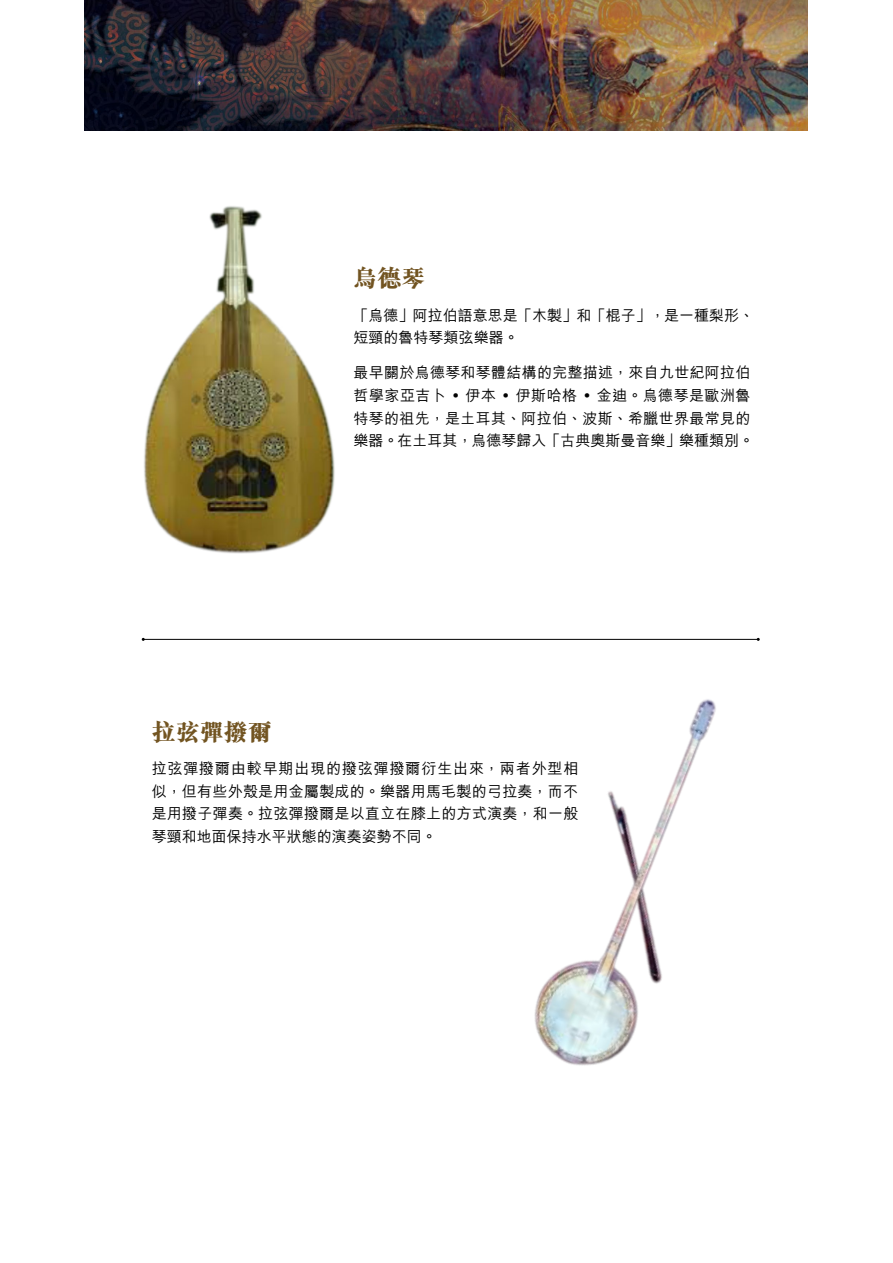
<style>
.page{position:relative;width:893px;height:1263px;background:#fff}
.page>*{position:absolute;margin:0;border:0;box-sizing:border-box;transform-origin:0 0}
.t1{font:800 24px "M Sung HK";color:#725421}
.t2{font:500 15px/22.5px "M Hei HK";letter-spacing:.02em;color:#000}
.t3{font:500 15px/22.5px "M Hei HK";color:#000}
.s1{font-size:12px}
</style>
<div class="page">
<img style="left:85px;top:0;width:723px;height:130px">
<hr style="left:143px;top:639px;width:615px;height:1px;background:#000">
<img style="left:144px;top:206px;width:191px;height:348px">
<img style="left:534px;top:699px;width:182px;height:367px">
<h1 class="t1" style="left:354px;top:262px;width:73px">烏德琴</h1>
<p class="t3" style="left:354px;top:303px;width:402px">「烏德」阿拉伯語意思是「木製」和「棍子」，是一種梨形、短頸的魯特琴類弦樂器。</p>
<p class="t2" style="left:354px;top:361px;width:402px">最早關於烏德琴和琴體結構的完整描述，來自九世紀阿拉伯哲學家亞吉卜 <span class="s1">‧</span> 伊本 <span class="s1">‧</span> 伊斯哈格 <span class="s1">‧</span> 金迪。烏德琴是歐洲魯特琴的祖先，是土耳其、阿拉伯、波斯、希臘世界最常見的樂器。在土耳其，烏德琴歸入「古典奧斯曼音樂」樂種類別。</p>
<h1 class="t1" style="left:152px;top:715px;width:121px">拉弦彈撥爾</h1>
<p class="t2" style="left:152px;top:756px;width:428px;text-align:justify">拉弦彈撥爾由較早期出現的撥弦彈撥爾衍生出來，兩者外型相似，但有些外殼是用金屬製成的。樂器用馬毛製的弓拉奏，而不是用撥子彈奏。拉弦彈撥爾是以直立在膝上的方式演奏，和一般琴頸和地面保持水平狀態的演奏姿勢不同。</p>
</div>
